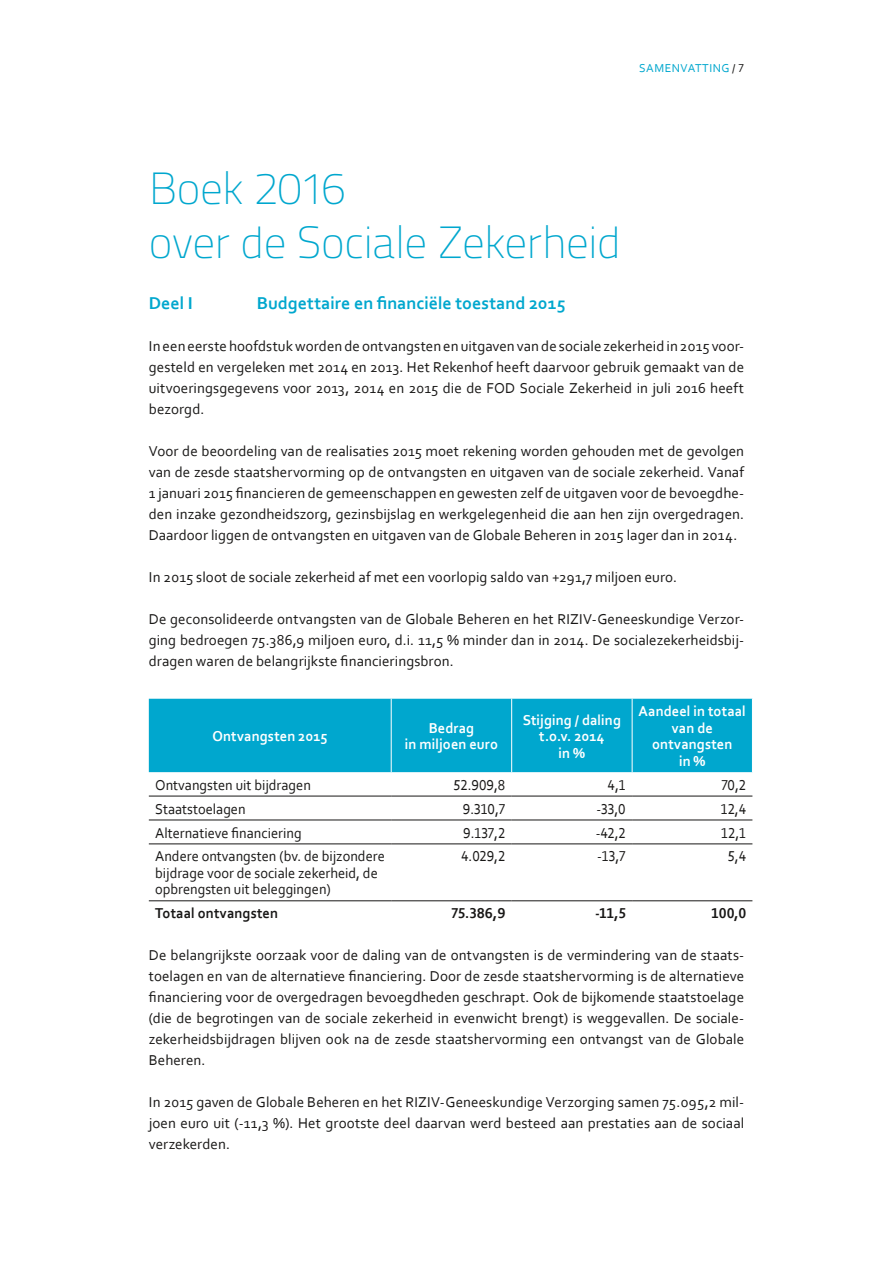
<style>
.page{position:relative;width:893px;height:1263px;background:#fff}
.page>*{position:absolute;margin:0;border:0;box-sizing:border-box;transform-origin:0 0}
.t1{font:45px/54px "Titillium Text 25 L 1 wt";letter-spacing:-.02em;color:#00a7ce}
.t2{font:700 18px "Corbel";color:#00a7ce}
.t3{font:15px/21px "Corbel";color:#181716;text-align:justify}
.t4{font:15px/16.5px "Corbel";color:#181716;scale:.96 1}
.t5{font:700 15px/16.5px "Corbel";letter-spacing:.005em;color:#fff;text-align:center;scale:.96 1}
.t6{font:700 15px "Corbel";letter-spacing:.01em;color:#181716;scale:.96 1}
.t7{font:12px "Corbel";letter-spacing:.04em;color:#00a7ce}
.s1{color:#181716}
</style>
<div class="page">
<div style="left:149px;top:699px;width:603px;height:73px;background:#00a7ce"></div>
<hr style="left:391px;top:699px;width:1px;height:73px;background:#fff">
<hr style="left:511px;top:699px;width:1px;height:73px;background:#fff">
<hr style="left:632px;top:699px;width:1px;height:73px;background:#fff">
<hr style="left:149px;top:796px;width:242px;height:1px;background:#181716">
<hr style="left:391px;top:796px;width:121px;height:1px;background:#181716">
<hr style="left:512px;top:796px;width:120px;height:1px;background:#181716">
<hr style="left:632px;top:796px;width:120px;height:1px;background:#181716">
<hr style="left:149px;top:820px;width:242px;height:1px;background:#181716">
<hr style="left:391px;top:820px;width:121px;height:1px;background:#181716">
<hr style="left:512px;top:820px;width:120px;height:1px;background:#181716">
<hr style="left:632px;top:820px;width:120px;height:1px;background:#181716">
<hr style="left:149px;top:843px;width:242px;height:1px;background:#181716">
<hr style="left:391px;top:843px;width:121px;height:1px;background:#181716">
<hr style="left:512px;top:843px;width:120px;height:1px;background:#181716">
<hr style="left:632px;top:843px;width:120px;height:1px;background:#181716">
<hr style="left:149px;top:900px;width:242px;height:1px;background:#181716">
<hr style="left:391px;top:900px;width:121px;height:1px;background:#181716">
<hr style="left:512px;top:900px;width:120px;height:1px;background:#181716">
<hr style="left:632px;top:900px;width:120px;height:1px;background:#181716">
<p class="t7" style="left:639px;top:60px;width:106px">SAMENVATTING <span class="s1">/ 7</span></p>
<h1 class="t1" style="left:149px;top:159px;width:474px">Boek 2016<br>over de Sociale Zekerheid</h1>
<p class="t2" style="left:149px;top:292px;width:46px">Deel I</p>
<p class="t2" style="left:257px;top:292px;width:310px">Budgettaire en financiële toestand 2015</p>
<p class="t3" style="left:149px;top:335px;width:597px">In een eerste hoofdstuk worden de ontvangsten en uitgaven van de sociale zekerheid in 2015 voor&shy;gesteld en vergeleken met 2014 en 2013. Het Rekenhof heeft daarvoor gebruik gemaakt van de uitvoeringsgegevens voor 2013, 2014 en 2015 die de FOD Sociale Zekerheid in juli 2016 heeft bezorgd.</p>
<p class="t3" style="left:149px;top:440px;width:597px">Voor de beoordeling van de realisaties 2015 moet rekening worden gehouden met de gevolgen van de zesde staatshervorming op de ontvangsten en uitgaven van de sociale zekerheid. Vanaf 1 januari 2015 financieren de gemeenschappen en gewesten zelf de uitgaven voor de bevoegdhe&shy;den inzake gezondheidszorg, gezinsbijslag en werkgelegenheid die aan hen zijn overgedragen.<br>Daardoor liggen de ontvangsten en uitgaven van de Globale Beheren in 2015 lager dan in 2014.</p>
<p class="t3" style="left:149px;top:566px;width:530px">In 2015 sloot de sociale zekerheid af met een voorlopig saldo van +291,7 miljoen euro.</p>
<p class="t3" style="left:149px;top:608px;width:597px">De geconsolideerde ontvangsten van de Globale Beheren en het RIZIV-Geneeskundige Verzor&shy;ging bedroegen 75.386,9 miljoen euro, d.i. 11,5 % minder dan in 2014. De socialezekerheidsbij&shy;dragen waren de belangrijkste financieringsbron.</p>
<p class="t5" style="left:212px;top:727px;width:122px">Ontvangsten 2015</p>
<p class="t5" style="left:405px;top:719px;width:99px">Bedrag<br>in miljoen euro</p>
<p class="t5" style="left:523px;top:711px;width:104px">Stijging / daling t.o.v. 2014<br>in%</p>
<p class="t5" style="left:639px;top:703px;width:113px">Aandeel in totaal van de ontvangsten in%</p>
<p class="t4" style="left:155px;top:776px;width:164px">Ontvangsten uit bijdragen</p>
<p class="t4" style="left:454px;top:776px;width:55px">52.909,8</p>
<p class="t4" style="left:608px;top:776px;width:20px">4,1</p>
<p class="t4" style="left:721px;top:776px;width:27px">70,2</p>
<p class="t4" style="left:155px;top:800px;width:96px">Staatstoelagen</p>
<p class="t4" style="left:463px;top:800px;width:46px">9.310,7</p>
<p class="t4" style="left:596px;top:800px;width:32px">-33,0</p>
<p class="t4" style="left:721px;top:800px;width:28px">12,4</p>
<p class="t4" style="left:155px;top:824px;width:154px">Alternatieve financiering</p>
<p class="t4" style="left:463px;top:824px;width:45px">9.137,2</p>
<p class="t4" style="left:596px;top:824px;width:33px">-42,2</p>
<p class="t4" style="left:721px;top:824px;width:27px">12,1</p>
<p class="t4" style="left:155px;top:848px;width:241px">Andere ontvangsten (bv. de bijzondere bijdrage voor de sociale zekerheid, de opbrengsten uit beleggingen)</p>
<p class="t4" style="left:461px;top:848px;width:47px">4.029,2</p>
<p class="t4" style="left:597px;top:848px;width:31px">-13,7</p>
<p class="t4" style="left:728px;top:848px;width:20px">5,4</p>
<p class="t6" style="left:155px;top:904px;width:130px">Totaal ontvangsten</p>
<p class="t6" style="left:451px;top:904px;width:58px">75.386,9</p>
<p class="t6" style="left:595px;top:904px;width:33px">-11,5</p>
<p class="t6" style="left:712px;top:904px;width:37px">100,0</p>
<p class="t3" style="left:149px;top:944px;width:597px">De belangrijkste oorzaak voor de daling van de ontvangsten is de vermindering van de staats&shy;toelagen en van de alternatieve financiering. Door de zesde staatshervorming is de alternatieve financiering voor de overgedragen bevoegdheden geschrapt. Ook de bijkomende staatstoelage (die de begrotingen van de sociale zekerheid in evenwicht brengt) is weggevallen. De sociale&shy;zekerheidsbijdragen blijven ook na de zesde staatshervorming een ontvangst van de Globale Beheren.</p>
<p class="t3" style="left:149px;top:1091px;width:597px">In 2015 gaven de Globale Beheren en het RIZIV-Geneeskundige Verzorging samen 75.095,2 mil&shy;joen euro uit (-11,3 %). Het grootste deel daarvan werd besteed aan prestaties aan de sociaal verzekerden.</p>
</div>
